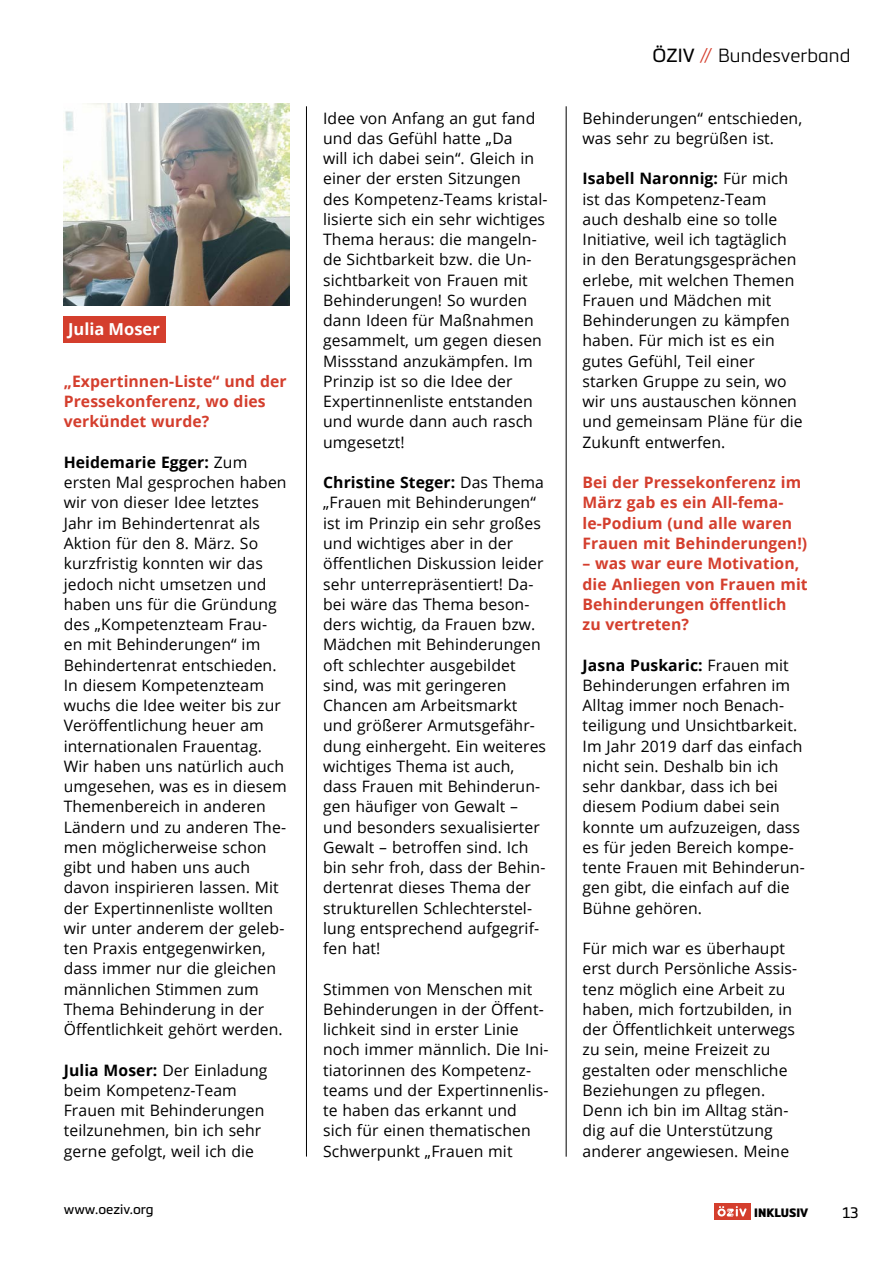
<style>
.page{position:relative;width:893px;height:1263px;background:#fff}
.page>*{position:absolute;margin:0;border:0;box-sizing:border-box;transform-origin:0 0}
.t1{font:300 18.75px "Metronic Pro";letter-spacing:.005em;color:#000}
.t2{font:700 16.5px "Open Sans";color:#fff}
.t3{font:15.75px/20.2px "Open Sans";letter-spacing:.005em;color:#000}
.t4{font:700 15.75px/20.2px "Open Sans";letter-spacing:.005em;color:#d43e2d}
.t5{font:15px "Metronic Slab Pro";color:#000}
.t6{font:13.5px "Metronic Pro";color:#000}
.t7{font:900 12px "Metronic Pro";color:#000}
.s1{font-weight:700}
.s2{font-weight:400}
.s3{color:#d43e2d}
</style>
<div class="page">
<div style="left:714px;top:1203px;width:36px;height:16px;background:#d43e2d"></div>
<svg style="left:717px;top:1206px;width:30px;height:10px"></svg>
<hr style="left:306px;top:106px;width:1px;height:1050px;background:#000">
<hr style="left:566px;top:106px;width:1px;height:1051px;background:#000">
<img style="left:64px;top:103px;width:225px;height:203px">
<div style="left:64px;top:316px;width:102px;height:27px;background:#d43e2d"></div>
<p class="t2" style="left:68px;top:317px;width:93px">Julia Moser</p>
<p class="t4" style="left:64px;top:371px;width:224px">„Expertinnen-Liste“ und der<br>Pressekonferenz, wo dies verkündet wurde?</p>
<p class="t3" style="left:64px;top:452px;width:225px"><span class="s1">Heidemarie Egger:</span> Zum ersten Mal gesprochen haben wir von dieser Idee letztes<br>Jahr im Behindertenrat als<br>Aktion für den 8. März. So kurzfristig konnten wir das jedoch nicht umsetzen und haben uns für die Gründung des „Kompetenzteam Frau&shy;en mit Behinderungen“ im<br>Behindertenrat entschieden.<br>In diesem Kompetenzteam wuchs die Idee weiter bis zur<br>Veröffentlichung heuer am internationalen Frauentag.<br>Wir haben uns natürlich auch umgesehen, was es in diesem<br>Themenbereich in anderen<br>Ländern und zu anderen The&shy;men möglicherweise schon gibt und haben uns auch davon inspirieren lassen. Mit der Expertinnenliste wollten wir unter anderem der geleb&shy;ten Praxis entgegenwirken, dass immer nur die gleichen männlichen Stimmen zum<br>Thema Behinderung in der<br>Öffentlichkeit gehört werden.</p>
<p class="t3" style="left:64px;top:1059px;width:205px"><span class="s1">Julia Moser:</span> Der Einladung beim Kompetenz-Team<br>Frauen mit Behinderungen teilzunehmen, bin ich sehr gerne gefolgt, weil ich die</p>
<p class="t3" style="left:323px;top:107px;width:226px">Idee von Anfang an gut fand und das Gefühl hatte „Da<br>will ich dabei sein“. Gleich in einer der ersten Sitzungen des Kompetenz-Teams kristal&shy;lisierte sich ein sehr wichtiges<br>Thema heraus: die mangeln&shy;de Sichtbarkeit bzw. die Un&shy;sichtbarkeit von Frauen mit<br>Behinderungen! So wurden dann Ideen für Maßnahmen gesammelt, um gegen diesen<br>Missstand anzukämpfen. Im<br>Prinzip ist so die Idee der<br>Expertinnenliste entstanden und wurde dann auch rasch umgesetzt!</p>
<p class="t3" style="left:323px;top:472px;width:224px"><span class="s1">Christine Steger:</span> Das Thema „Frauen mit Behinderungen“ ist im Prinzip ein sehr großes und wichtiges aber in der öffentlichen Diskussion leider sehr unterrepräsentiert! Da&shy;bei wäre das Thema beson&shy;ders wichtig, da Frauen bzw.<br>Mädchen mit Behinderungen oft schlechter ausgebildet sind, was mit geringeren<br>Chancen am Arbeitsmarkt und größerer Armutsgefähr&shy;dung einhergeht. Ein weiteres wichtiges Thema ist auch, dass Frauen mit Behinderun&shy;gen häufiger von Gewalt – und besonders sexualisierter<br>Gewalt – betroffen sind. Ich bin sehr froh, dass der Behin&shy;dertenrat dieses Thema der strukturellen Schlechterstel&shy;lung entsprechend aufgegrif&shy;fen hat!</p>
<p class="t3" style="left:323px;top:978px;width:227px">Stimmen von Menschen mit<br>Behinderungen in der Öffent&shy;lichkeit sind in erster Linie noch immer männlich. Die Ini&shy;tiatorinnen des Kompetenz&shy;teams und der Expertinnenlis&shy;te haben das erkannt und sich für einen thematischen<br>Schwerpunkt „Frauen mit</p>
<p class="t1" style="left:653px;top:42px;width:199px"><span class="s2">ÖZIV</span> <span class="s3">//</span> Bundesverband</p>
<p class="t3" style="left:583px;top:107px;width:221px">Behinderungen“ entschieden, was sehr zu begrüßen ist.</p>
<p class="t3" style="left:583px;top:168px;width:222px"><span class="s1">Isabell Naronnig:</span> Für mich ist das Kompetenz-Team auch deshalb eine so tolle<br>Initiative, weil ich tagtäglich in den Beratungsgesprächen erlebe, mit welchen Themen<br>Frauen und Mädchen mit<br>Behinderungen zu kämpfen haben. Für mich ist es ein gutes Gefühl, Teil einer starken Gruppe zu sein, wo wir uns austauschen können und gemeinsam Pläne für die<br>Zukunft entwerfen.</p>
<p class="t4" style="left:583px;top:472px;width:226px">Bei der Pressekonferenz im<br>März gab es ein All-fema&shy;le-Podium (und alle waren<br>Frauen mit Behinderungen!)</p>
<p class="t4" style="left:583px;top:553px;width:227px">– was war eure Motivation, die Anliegen von Frauen mit<br>Behinderungen öffentlich zu vertreten?</p>
<p class="t3" style="left:583px;top:654px;width:224px"><span class="s1">Jasna Puskaric:</span> Frauen mit<br>Behinderungen erfahren im<br>Alltag immer noch Benach&shy;teiligung und Unsichtbarkeit.<br>Im Jahr 2019 darf das einfach nicht sein. Deshalb bin ich sehr dankbar, dass ich bei diesem Podium dabei sein konnte um aufzuzeigen, dass es für jeden Bereich kompe&shy;tente Frauen mit Behinderun&shy;gen gibt, die einfach auf die<br>Bühne gehören.</p>
<p class="t3" style="left:583px;top:938px;width:216px">Für mich war es überhaupt erst durch Persönliche Assis&shy;tenz möglich eine Arbeit zu haben, mich fortzubilden, in der Öffentlichkeit unterwegs zu sein, meine Freizeit zu gestalten oder menschliche<br>Beziehungen zu pflegen.<br>Denn ich bin im Alltag stän&shy;dig auf die Unterstützung anderer angewiesen. Meine</p>
<p class="t6" style="left:64px;top:1199px;width:91px">www.oeziv.org</p>
<p class="t7" style="left:754px;top:1205px;width:56px">INKLUSIV</p>
<p class="t5" style="left:842px;top:1202px;width:18px">13</p>
</div>
